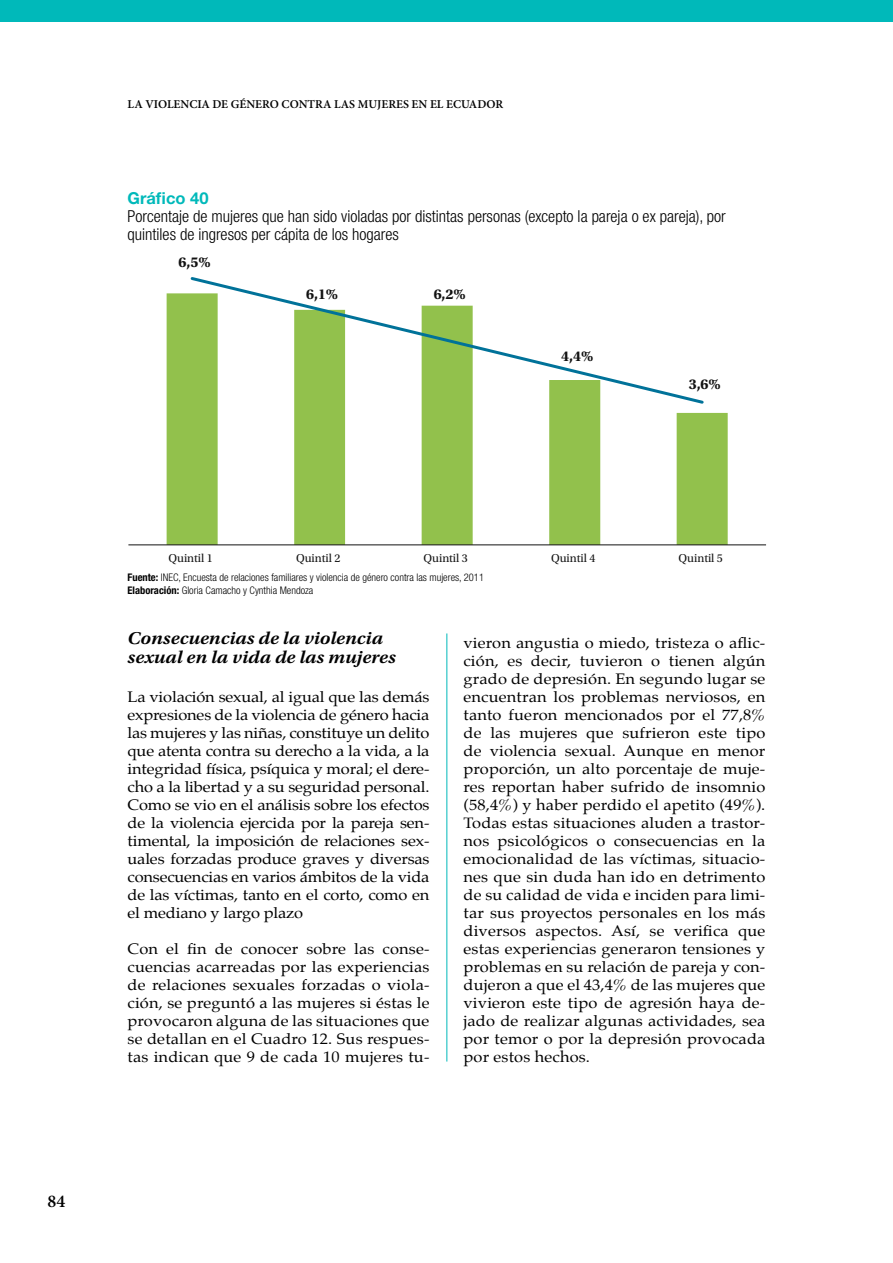
<style>
.page{position:relative;width:893px;height:1263px;background:#fff}
.page>*{position:absolute;margin:0;border:0;box-sizing:border-box;transform-origin:0 0}
.t1{font:italic 600 18px/19.5px "Utopia Std";color:#000;scale:1.09 1}
.t2{font:600 18px "Minion Pro";color:#000}
.t3{font:300 condensed 16.5px/18px "Helvetica Neue LT Std";color:#000}
.t4{font:700 16.5px "Helvetica Neue LT Std";color:#00b9ba}
.t5{font:15px/18px "Palatino";letter-spacing:.01em;color:#000;text-align:justify;scale:1.09 1}
.t6{font:700 15px "Utopia Std";color:#121212}
.t7{font:600 12px "Minion Pro";color:#000}
.t8{font:12px "Utopia Std";letter-spacing:-.005em;color:#121212}
.t9{font:300 condensed 10.5px/12.6px "Helvetica Neue LT Std";color:#000}
.s1{font-weight:700}
</style>
<div class="page">
<div style="left:0;top:0;width:893px;height:21px;background:#00b9ba"></div>
<hr style="left:446px;top:633px;width:1px;height:428px;background:#00b9ba">
<svg style="left:167px;top:293px;width:561px;height:251px"></svg>
<hr style="left:128px;top:544px;width:638px;height:1px;background:#121212">
<svg style="left:189px;top:277px;width:517px;height:129px"></svg>
<p class="t7" style="left:128px;top:96px;width:377px">LA VIOLENCIA DE GÉNERO CONTRA LAS MUJERES EN EL ECUADOR</p>
<p class="t4" style="left:128px;top:188px;width:82px">Gráfico 40</p>
<p class="t3" style="left:128px;top:207px;width:600px">Porcentaje de mujeres que han sido violadas por distintas personas (excepto la pareja o ex pareja), por quintiles de ingresos per cápita de los hogares</p>
<p class="t6" style="left:179px;top:253px;width:34px">6,5%</p>
<p class="t6" style="left:306px;top:285px;width:34px">6,1%</p>
<p class="t6" style="left:434px;top:286px;width:34px">6,2%</p>
<p class="t6" style="left:561px;top:347px;width:34px">4,4%</p>
<p class="t6" style="left:689px;top:376px;width:34px">3,6%</p>
<p class="t2" style="left:48px;top:1188px;width:19px">84</p>
<p class="t8" style="left:169px;top:551px;width:46px">Quintil 1</p>
<p class="t8" style="left:296px;top:551px;width:46px">Quintil 2</p>
<p class="t8" style="left:424px;top:551px;width:46px">Quintil 3</p>
<p class="t8" style="left:551px;top:551px;width:46px">Quintil 4</p>
<p class="t8" style="left:679px;top:551px;width:46px">Quintil 5</p>
<p class="t9" style="left:128px;top:571px;width:358px"><span class="s1">Fuente:</span> INEC, Encuesta de relaciones familiares y violencia de género contra las mujeres, 2011<br><span class="s1">Elaboración:</span> Gloria Camacho y Cynthia Mendoza</p>
<p class="t1" style="left:128px;top:628px;width:248px">Consecuencias de la violencia sexual en la vida de las mujeres</p>
<p class="t5" style="left:128px;top:688px;width:279px">La violación sexual, al igual que las demás expresiones de la violencia de género hacia las mujeres y las niñas, constituye un delito que atenta contra su derecho a la vida, a la integridad física, psíquica y moral; el dere&shy;cho a la libertad y a su seguridad personal.<br>Como se vio en el análisis sobre los efectos de la violencia ejercida por la pareja sen&shy;timental, la imposición de relaciones sex&shy;uales forzadas produce graves y diversas consecuencias en varios ámbitos de la vida de las víctimas, tanto en el corto, como en el mediano y largo plazo</p>
<p class="t5" style="left:128px;top:940px;width:279px">Con el fin de conocer sobre las conse&shy;cuencias acarreadas por las experiencias de relaciones sexuales forzadas o viola&shy;ción, se preguntó a las mujeres si éstas le provocaron alguna de las situaciones que se detallan en el Cuadro 12. Sus respues&shy;tas indican que 9 de cada 10 mujeres tu-</p>
<p class="t5" style="left:463px;top:634px;width:279px">vieron angustia o miedo, tristeza o aflic&shy;ción, es decir, tuvieron o tienen algún grado de depresión. En segundo lugar se encuentran los problemas nerviosos, en tanto fueron mencionados por el 77,8% de las mujeres que sufrieron este tipo de violencia sexual. Aunque en menor proporción, un alto porcentaje de muje&shy;res reportan haber sufrido de insomnio (58,4%) y haber perdido el apetito (49%).<br>Todas estas situaciones aluden a trastor&shy;nos psicológicos o consecuencias en la emocionalidad de las víctimas, situacio&shy;nes que sin duda han ido en detrimento de su calidad de vida e inciden para limi&shy;tar sus proyectos personales en los más diversos aspectos. Así, se verifica que estas experiencias generaron tensiones y problemas en su relación de pareja y con&shy;dujeron a que el 43,4% de las mujeres que vivieron este tipo de agresión haya de&shy;jado de realizar algunas actividades, sea por temor o por la depresión provocada por estos hechos.</p>
</div>
